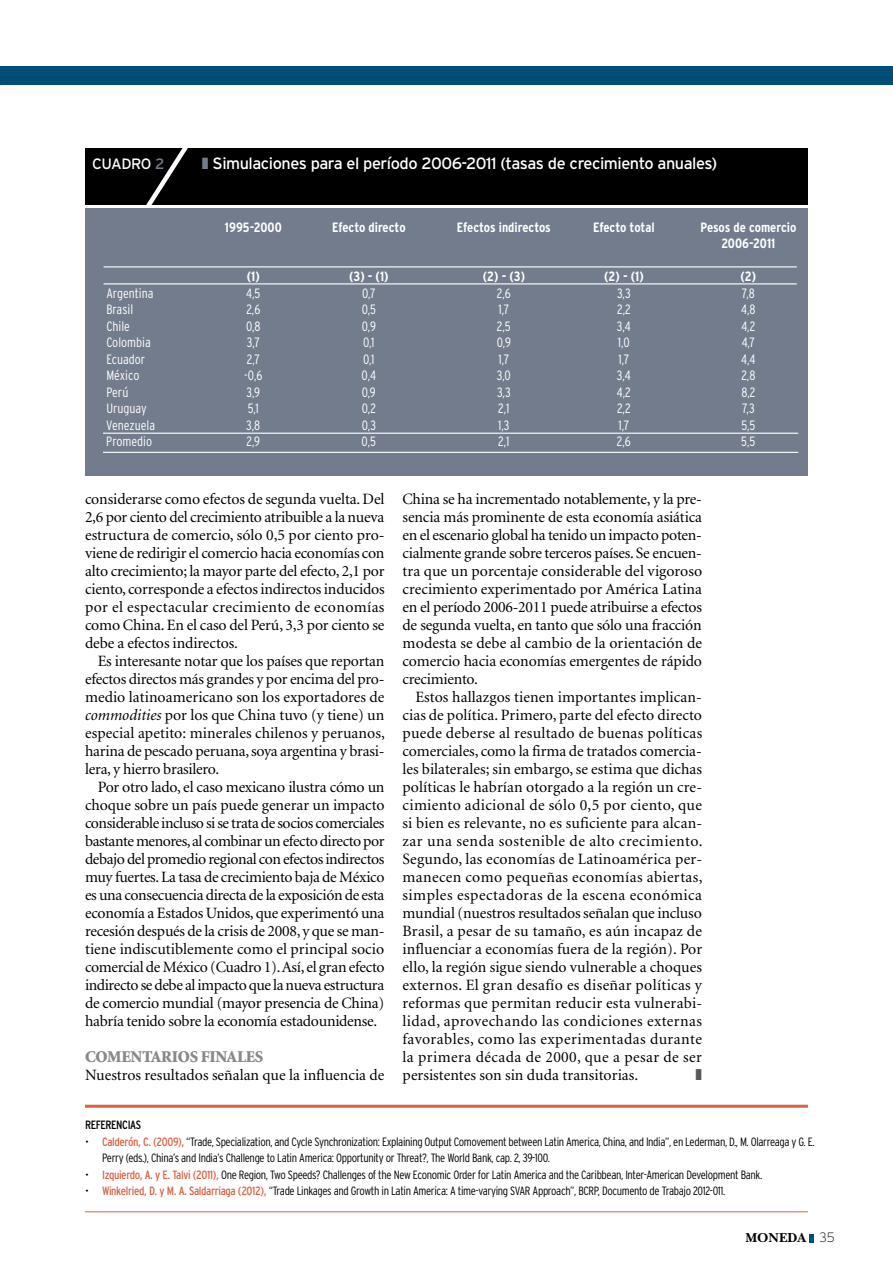
<style>
.page{position:relative;width:893px;height:1276px;background:#fff}
.page>*{position:absolute;margin:0;border:0;box-sizing:border-box;transform-origin:0 0}
.t1{font:900 16.5px "Minion";letter-spacing:-.015em;color:#87888a}
.t2{font:16.35px "Interstate";letter-spacing:-.03em;color:#fff}
.t3{font:15.75px/18px "Minion";letter-spacing:-.005em;color:#000;text-align:justify}
.t4{font:15px "Interstate";letter-spacing:-.045em;color:#fff}
.t5{font:300 condensed 13.5px "Interstate";color:#fff}
.t6{font:700 condensed 13.5px/16.5px "Interstate";color:#fff;text-align:center}
.t7{font:13.5px "New Baskerville Bold SC";color:#000}
.t8{font:300 condensed 12px/16.5px "Interstate";letter-spacing:-.03em;color:#000}
.t9{font:condensed 12px "Interstate";letter-spacing:-.03em;color:#000}
.s1{color:#737c8c}
.s2{font-style:italic}
.s3{font-weight:400;color:#d96445}
.s4{font-family:"Interstate";font-weight:200}
</style>
<div class="page">
<div style="left:0;top:67px;width:893px;height:18px;background:#004e75"></div>
<svg style="left:809px;top:1234px;width:4px;height:8px"></svg>
<hr style="left:85px;top:1104px;width:723px;height:3px;background:#d96445">
<hr style="left:85px;top:1211px;width:723px;height:1px;background:#d96445">
<div style="left:85px;top:148px;width:723px;height:56px;background:#000"></div>
<svg style="left:140px;top:148px;width:60px;height:57px"></svg>
<div style="left:85px;top:208px;width:723px;height:267px;background:#737c8c"></div>
<hr style="left:104px;top:266px;width:693px;height:1px;background:#fff">
<hr style="left:104px;top:283px;width:693px;height:1px;background:#fff">
<hr style="left:103px;top:433px;width:695px;height:1px;background:#fff">
<hr style="left:103px;top:452px;width:695px;height:1px;background:#fff">
<p class="t4" style="left:92px;top:156px;width:74px">cuadro <span class="s1">2</span></p>
<p class="t2" style="left:202px;top:154px;width:517px"><span class="s1">❚</span> Simulaciones para el período 2006-2011 (tasas de crecimiento anuales)</p>
<p class="t6" style="left:225px;top:218px;width:58px">1995-2000</p>
<p class="t6" style="left:332px;top:218px;width:75px">Efecto directo</p>
<p class="t6" style="left:457px;top:218px;width:95px">Efectos indirectos</p>
<p class="t6" style="left:593px;top:218px;width:63px">Efecto total</p>
<p class="t6" style="left:700px;top:218px;width:97px">Pesos de comercio<br>2006-2011</p>
<p class="t6" style="left:247px;top:268px;width:15px">(1)</p>
<p class="t6" style="left:349px;top:268px;width:41px">(3) - (1)</p>
<p class="t6" style="left:483px;top:268px;width:44px">(2) - (3)</p>
<p class="t6" style="left:604px;top:268px;width:41px">(2) - (1)</p>
<p class="t6" style="left:740px;top:268px;width:17px">(2)</p>
<p class="t5" style="left:106px;top:285px;width:49px">Argentina</p>
<p class="t5" style="left:246px;top:285px;width:16px">4,5</p>
<p class="t5" style="left:362px;top:285px;width:15px">0,7</p>
<p class="t5" style="left:497px;top:285px;width:15px">2,6</p>
<p class="t5" style="left:617px;top:285px;width:15px">3,3</p>
<p class="t5" style="left:742px;top:285px;width:15px">7,8</p>
<p class="t5" style="left:106px;top:302px;width:28px">Brasil</p>
<p class="t5" style="left:246px;top:302px;width:15px">2,6</p>
<p class="t5" style="left:362px;top:302px;width:16px">0,5</p>
<p class="t5" style="left:498px;top:302px;width:12px">1,7</p>
<p class="t5" style="left:617px;top:302px;width:15px">2,2</p>
<p class="t5" style="left:741px;top:302px;width:16px">4,8</p>
<p class="t5" style="left:106px;top:318px;width:25px">Chile</p>
<p class="t5" style="left:246px;top:318px;width:16px">0,8</p>
<p class="t5" style="left:362px;top:318px;width:16px">0,9</p>
<p class="t5" style="left:497px;top:318px;width:15px">2,5</p>
<p class="t5" style="left:617px;top:318px;width:15px">3,4</p>
<p class="t5" style="left:741px;top:318px;width:15px">4,2</p>
<p class="t5" style="left:106px;top:335px;width:46px">Colombia</p>
<p class="t5" style="left:247px;top:335px;width:15px">3,7</p>
<p class="t5" style="left:363px;top:335px;width:13px">0,1</p>
<p class="t5" style="left:497px;top:335px;width:16px">0,9</p>
<p class="t5" style="left:618px;top:335px;width:13px">1,0</p>
<p class="t5" style="left:742px;top:335px;width:15px">4,7</p>
<p class="t5" style="left:106px;top:351px;width:40px">Ecuador</p>
<p class="t5" style="left:247px;top:351px;width:15px">2,7</p>
<p class="t5" style="left:363px;top:351px;width:13px">0,1</p>
<p class="t5" style="left:498px;top:351px;width:12px">1,7</p>
<p class="t5" style="left:618px;top:351px;width:12px">1,7</p>
<p class="t5" style="left:741px;top:351px;width:16px">4,4</p>
<p class="t5" style="left:106px;top:368px;width:35px">México</p>
<p class="t5" style="left:244px;top:368px;width:20px">-0,6</p>
<p class="t5" style="left:362px;top:368px;width:16px">0,4</p>
<p class="t5" style="left:497px;top:368px;width:16px">3,0</p>
<p class="t5" style="left:617px;top:368px;width:15px">3,4</p>
<p class="t5" style="left:741px;top:368px;width:16px">2,8</p>
<p class="t5" style="left:106px;top:384px;width:24px">Perú</p>
<p class="t5" style="left:247px;top:384px;width:15px">3,9</p>
<p class="t5" style="left:362px;top:384px;width:16px">0,9</p>
<p class="t5" style="left:497px;top:384px;width:15px">3,3</p>
<p class="t5" style="left:617px;top:384px;width:15px">4,2</p>
<p class="t5" style="left:741px;top:384px;width:16px">8,2</p>
<p class="t5" style="left:106px;top:401px;width:42px">Uruguay</p>
<p class="t5" style="left:248px;top:401px;width:13px">5,1</p>
<p class="t5" style="left:362px;top:401px;width:16px">0,2</p>
<p class="t5" style="left:498px;top:401px;width:13px">2,1</p>
<p class="t5" style="left:617px;top:401px;width:15px">2,2</p>
<p class="t5" style="left:742px;top:401px;width:14px">7,3</p>
<p class="t5" style="left:106px;top:417px;width:50px">Venezuela</p>
<p class="t5" style="left:246px;top:417px;width:16px">3,8</p>
<p class="t5" style="left:362px;top:417px;width:16px">0,3</p>
<p class="t5" style="left:498px;top:417px;width:13px">1,3</p>
<p class="t5" style="left:618px;top:417px;width:12px">1,7</p>
<p class="t5" style="left:741px;top:417px;width:16px">5,5</p>
<p class="t5" style="left:106px;top:434px;width:47px">Promedio</p>
<p class="t5" style="left:246px;top:434px;width:15px">2,9</p>
<p class="t5" style="left:362px;top:434px;width:16px">0,5</p>
<p class="t5" style="left:498px;top:434px;width:13px">2,1</p>
<p class="t5" style="left:617px;top:434px;width:15px">2,6</p>
<p class="t5" style="left:741px;top:434px;width:16px">5,5</p>
<p class="t3" style="left:85px;top:491px;width:301px">considerarse como efectos de segunda vuelta. Del 2,6 por ciento del crecimiento atribuible a la nueva estructura de comercio, sólo 0,5 por ciento pro&shy;viene de redirigir el comercio hacia economías con alto crecimiento; la mayor parte del efecto, 2,1 por ciento, corresponde a efectos indirectos inducidos por el espectacular crecimiento de economías como China. En el caso del Perú, 3,3 por ciento se debe a efectos indirectos.</p>
<p class="t3" style="left:85px;top:653px;width:301px;text-indent:13px">Es interesante notar que los países que reportan efectos directos más grandes y por encima del pro&shy;medio latinoamericano son los exportadores de <span class="s2">commodities</span> por los que China tuvo (y tiene) un especial apetito: minerales chilenos y peruanos, harina de pescado peruana, soya argentina y brasi&shy;lera, y hierro brasilero.</p>
<p class="t3" style="left:85px;top:779px;width:301px;text-indent:13px">Por otro lado, el caso mexicano ilustra cómo un choque sobre un país puede generar un impacto considerable incluso si se trata de socios comerciales bastante menores, al combinar un efecto directo por debajo del promedio regional con efectos indirectos muy fuertes. La tasa de crecimiento baja de México es una consecuencia directa de la exposición de esta economía a Estados Unidos, que experimentó una recesión después de la crisis de 2008, y que se man&shy;tiene indiscutiblemente como el principal socio comercial de México (Cuadro 1). Así, el gran efecto indirecto se debe al impacto que la nueva estructura de comercio mundial (mayor presencia de China) habría tenido sobre la economía estadounidense.</p>
<p class="t1" style="left:85px;top:1048px;width:180px">COMENTARIOS FINALES</p>
<p class="t3" style="left:85px;top:1067px;width:301px">Nuestros resultados señalan que la influencia de</p>
<p class="t3" style="left:403px;top:491px;width:301px">China se ha incrementado notablemente, y la pre&shy;sencia más prominente de esta economía asiática en el escenario global ha tenido un impacto poten&shy;cialmente grande sobre terceros países. Se encuen&shy;tra que un porcentaje considerable del vigoroso crecimiento experimentado por América Latina en el período 2006-2011 puede atribuirse a efectos de segunda vuelta, en tanto que sólo una fracción modesta se debe al cambio de la orientación de comercio hacia economías emergentes de rápido crecimiento.</p>
<p class="t3" style="left:403px;top:689px;width:301px;text-indent:13px">Estos hallazgos tienen importantes implican&shy;cias de política. Primero, parte del efecto directo puede deberse al resultado de buenas políticas comerciales, como la firma de tratados comercia&shy;les bilaterales; sin embargo, se estima que dichas políticas le habrían otorgado a la región un cre&shy;cimiento adicional de sólo 0,5 por ciento, que si bien es relevante, no es suficiente para alcan&shy;zar una senda sostenible de alto crecimiento.<br>Segundo, las economías de Latinoamérica per&shy;manecen como pequeñas economías abiertas, simples espectadoras de la escena económica mundial (nuestros resultados señalan que incluso Brasil, a pesar de su tamaño, es aún incapaz de influenciar a economías fuera de la región). Por ello, la región sigue siendo vulnerable a choques externos. El gran desafío es diseñar políticas y reformas que permitan reducir esta vulnerabi&shy;lidad, aprovechando las condiciones externas favorables, como las experimentadas durante la primera década de 2000, que a pesar de ser persistentes son sin duda transitorias.</p>
<p class="t9" style="left:85px;top:1118px;width:58px">Referencias</p>
<p class="t8" style="left:102px;top:1133px;width:714px;text-indent:-17px">• <span class="s3">Calderón, C. (2009),</span> “Trade, Specialization, and Cycle Synchronization: Explaining Output Comovement between Latin America, China, and India”, en Lederman, D., M. Olarreaga y G. E.<br>Perry (eds.), China’s and India’s Challenge to Latin America: Opportunity or Threat?, The World Bank, cap. 2, 39-100.</p>
<p class="t8" style="left:85px;top:1166px;width:679px">• <span class="s3">Izquierdo, A. y E. Talvi (2011),</span> One Region, Two Speeds? Challenges of the New Economic Order for Latin America and the Caribbean, Inter-American Development Bank.</p>
<p class="t8" style="left:85px;top:1182px;width:642px">• <span class="s3">Winkelried, D. y M. A. Saldarriaga (2012),</span> “Trade Linkages and Growth in Latin America: A time-varying SVAR Approach”, BCRP, Documento de Trabajo 2012-011.</p>
<p class="t7" style="left:745px;top:1230px;width:91px">MONEDA <span class="s4">35</span></p>
</div>
